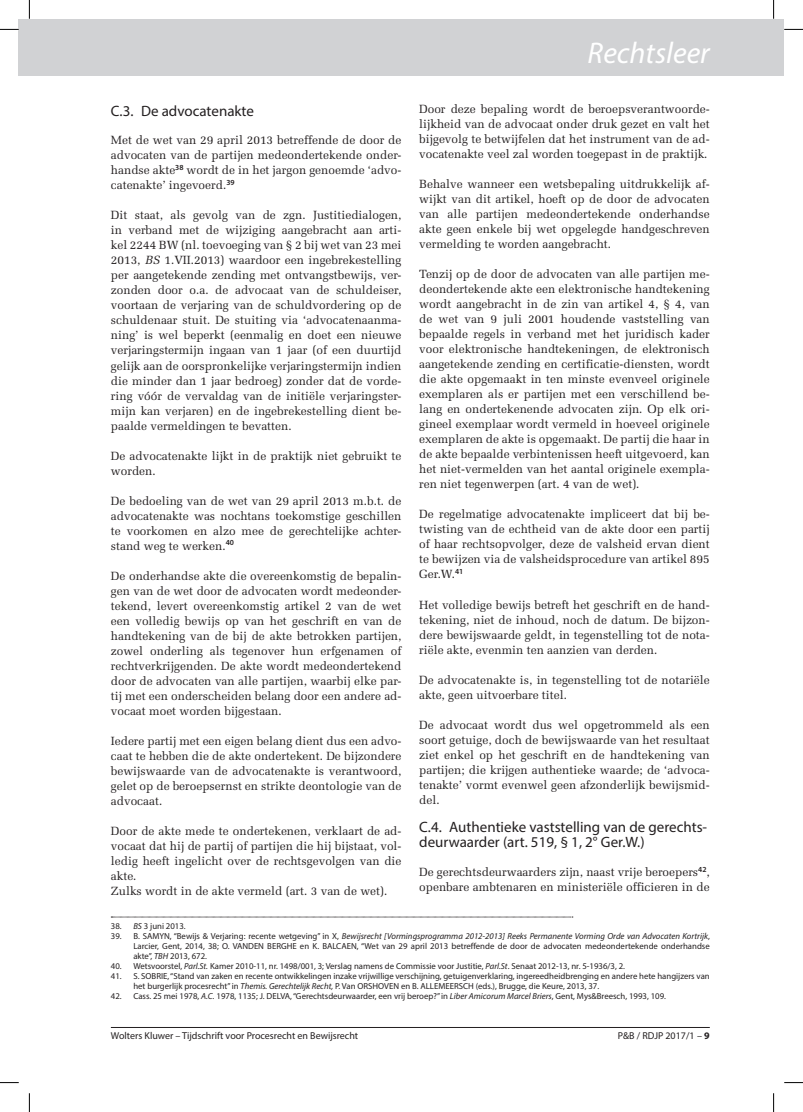
<style>
.page{position:relative;width:803px;height:1112px;background:#fff}
.page>*{position:absolute;margin:0;border:0;box-sizing:border-box;transform-origin:0 0}
.t1{font:italic 30px "Myriad Pro";color:#fff}
.t2{font:15px/15px "Myriad Pro";color:#231f20}
.t3{font:11.88px/15px "Melior LT Std";color:#231f20;text-align:justify}
.t4{font:10px "Myriad Pro";color:#231f20}
.t5{font:8.75px/10px "Myriad Pro";color:#231f20;text-align:justify}
.s1{font-style:italic}
.s2{font-weight:700}
</style>
<div class="page">
<div style="left:19px;top:19px;width:765px;height:56px;background:#d1d2d4"></div>
<hr style="left:111px;top:1026px;width:599px;height:1px;background:#231f20">
<svg style="left:111px;top:916px;width:462px;height:1px"></svg>
<svg style="left:0;top:29px;width:19px;height:1px"></svg>
<svg style="left:784px;top:29px;width:19px;height:1px"></svg>
<svg style="left:0;top:1082px;width:19px;height:1px"></svg>
<svg style="left:784px;top:1082px;width:19px;height:1px"></svg>
<svg style="left:29px;top:0;width:1px;height:19px"></svg>
<svg style="left:29px;top:1093px;width:1px;height:18px"></svg>
<svg style="left:773px;top:0;width:1px;height:19px"></svg>
<svg style="left:773px;top:1093px;width:1px;height:18px"></svg>
<p class="t2" style="left:111px;top:103px;width:145px">C.3. De advocatenakte</p>
<p class="t3" style="left:111px;top:133px;width:292px">Met de wet van 29 april 2013 betreffende de door de advocaten van de partijen medeondertekende onder&shy;handse akte<sup>38</sup> wordt de in het jargon genoemde ‘advo&shy;catenakte’ ingevoerd.<sup>39</sup></p>
<p class="t3" style="left:111px;top:208px;width:292px">Dit staat, als gevolg van de zgn. Justitiedialogen, in verband met de wijziging aangebracht aan arti&shy;kel 2244 BW (nl. toevoeging van § 2 bij wet van 23 mei 2013, <span class="s1">BS</span> 1.VII.2013) waardoor een ingebrekestelling per aangetekende zending met ontvangstbewijs, ver&shy;zonden door o.a. de advocaat van de schuldeiser, voortaan de verjaring van de schuldvordering op de schuldenaar stuit. De stuiting via ‘advocatenaanma&shy;ning’ is wel beperkt (eenmalig en doet een nieuwe verjaringstermijn ingaan van 1 jaar (of een duurtijd gelijk aan de oorspronkelijke verjaringstermijn indien die minder dan 1 jaar bedroeg) zonder dat de vorde&shy;ring vóór de vervaldag van de initiële verjaringster&shy;mijn kan verjaren) en de ingebrekestelling dient be&shy;paalde vermeldingen te bevatten.</p>
<p class="t3" style="left:111px;top:448px;width:292px">De advocatenakte lijkt in de praktijk niet gebruikt te worden.</p>
<p class="t3" style="left:111px;top:493px;width:292px">De bedoeling van de wet van 29 april 2013 m.b.t. de advocatenakte was nochtans toekomstige geschillen te voorkomen en alzo mee de gerechtelijke achter&shy;stand weg te werken.<sup>40</sup></p>
<p class="t3" style="left:111px;top:568px;width:292px">De onderhandse akte die overeenkomstig de bepalin&shy;gen van de wet door de advocaten wordt medeonder&shy;tekend, levert overeenkomstig artikel 2 van de wet een volledig bewijs op van het geschrift en van de handtekening van de bij de akte betrokken partijen, zowel onderling als tegenover hun erfgenamen of rechtverkrijgenden. De akte wordt medeondertekend door de advocaten van alle partijen, waarbij elke par&shy;tij met een onderscheiden belang door een andere ad&shy;vocaat moet worden bijgestaan.</p>
<p class="t3" style="left:111px;top:733px;width:292px">Iedere partij met een eigen belang dient dus een advo&shy;caat te hebben die de akte ondertekent. De bijzondere bewijswaarde van de advocatenakte is verantwoord, gelet op de beroepsernst en strikte deontologie van de advocaat.</p>
<p class="t3" style="left:111px;top:823px;width:292px;text-align:left">Door de akte mede te ondertekenen, verklaart de ad&shy;vocaat dat hij de partij of partijen die hij bijstaat, vol&shy;ledig heeft ingelicht over de rechtsgevolgen van die akte.<br>Zulks wordt in de akte vermeld (art. 3 van de wet).</p>
<h1 class="t1" style="left:588px;top:34px;width:124px">Rechtsleer</h1>
<p class="t3" style="left:419px;top:102px;width:292px">Door deze bepaling wordt de beroepsverantwoorde&shy;lijkheid van de advocaat onder druk gezet en valt het bijgevolg te betwijfelen dat het instrument van de ad&shy;vocatenakte veel zal worden toegepast in de praktijk.</p>
<p class="t3" style="left:419px;top:177px;width:292px">Behalve wanneer een wetsbepaling uitdrukkelijk af&shy;wijkt van dit artikel, hoeft op de door de advocaten van alle partijen medeondertekende onderhandse akte geen enkele bij wet opgelegde handgeschreven vermelding te worden aangebracht.</p>
<p class="t3" style="left:419px;top:267px;width:292px">Tenzij op de door de advocaten van alle partijen me&shy;deondertekende akte een elektronische handtekening wordt aangebracht in de zin van artikel 4, § 4, van de wet van 9 juli 2001 houdende vaststelling van bepaalde regels in verband met het juridisch kader voor elektronische handtekeningen, de elektronisch aangetekende zending en certificatie-diensten, wordt die akte opgemaakt in ten minste evenveel originele exemplaren als er partijen met een verschillend be&shy;lang en ondertekenende advocaten zijn. Op elk ori&shy;gineel exemplaar wordt vermeld in hoeveel originele exemplaren de akte is opgemaakt. De partij die haar in de akte bepaalde verbintenissen heeft uitgevoerd, kan het niet-vermelden van het aantal originele exempla&shy;ren niet tegenwerpen (art. 4 van de wet).</p>
<p class="t3" style="left:419px;top:506px;width:292px">De regelmatige advocatenakte impliceert dat bij be&shy;twisting van de echtheid van de akte door een partij of haar rechtsopvolger, deze de valsheid ervan dient te bewijzen via de valsheidsprocedure van artikel 895<br>Ger.W.<sup>41</sup></p>
<p class="t3" style="left:419px;top:597px;width:292px">Het volledige bewijs betreft het geschrift en de hand&shy;tekening, niet de inhoud, noch de datum. De bijzon&shy;dere bewijswaarde geldt, in tegenstelling tot de nota&shy;riële akte, evenmin ten aanzien van derden.</p>
<p class="t3" style="left:419px;top:672px;width:292px">De advocatenakte is, in tegenstelling tot de notariële akte, geen uitvoerbare titel.</p>
<p class="t3" style="left:419px;top:717px;width:292px">De advocaat wordt dus wel opgetrommeld als een soort getuige, doch de bewijswaarde van het resultaat ziet enkel op het geschrift en de handtekening van partijen; die krijgen authentieke waarde; de ‘advoca&shy;tenakte’ vormt evenwel geen afzonderlijk bewijsmid&shy;del.</p>
<p class="t2" style="left:419px;top:819px;width:289px">C.4. Authentieke vaststelling van de gerechts&shy;deurwaarder (art. 519, § 1, 2° Ger.W.)</p>
<p class="t3" style="left:419px;top:864px;width:292px">De gerechtsdeurwaarders zijn, naast vrije beroepers<sup>42</sup>, openbare ambtenaren en ministeriële officieren in de</p>
<p class="t5" style="left:111px;top:920px;width:76px">38. <span class="s1">BS</span> 3 juni 2013.</p>
<p class="t5" style="left:133px;top:930px;width:578px;text-indent:-22px">39. B. SAMYN, “Bewijs &amp; Verjaring: recente wetgeving” in X, <span class="s1">Bewijsrecht [Vormingsprogramma 2012-2013] Reeks Permanente Vorming Orde van Advocaten Kortrijk</span>, Larcier, Gent, 2014, 38; O. VANDEN BERGHE en K. BALCAEN, “Wet van 29 april 2013 betreffende de door de advocaten medeondertekende onderhandse akte”, <span class="s1">TBH</span> 2013, 672.</p>
<p class="t5" style="left:111px;top:960px;width:515px">40. Wetsvoorstel, <span class="s1">Parl.St.</span> Kamer 2010-11, nr. 1498/001, 3; Verslag namens de Commissie voor Justitie, <span class="s1">Parl.St</span>. Senaat 2012-13, nr. 5-1936/3, 2.</p>
<p class="t5" style="left:133px;top:970px;width:578px;text-indent:-22px">41. S. SOBRIE, “Stand van zaken en recente ontwikkelingen inzake vrijwillige verschijning, getuigenverklaring, ingereedheidbrenging en andere hete hangijzers van het burgerlijk procesrecht” in <span class="s1">Themis. Gerechtelijk Recht,</span> P. Van ORSHOVEN en B. ALLEMEERSCH (eds.), Brugge, die Keure, 2013, 37.</p>
<p class="t5" style="left:111px;top:990px;width:556px">42. Cass. 25 mei 1978, <span class="s1">A.C.</span> 1978, 1135; J. DELVA, “Gerechtsdeurwaarder, een vrij beroep?” in <span class="s1">Liber Amicorum Marcel Briers</span>, Gent, Mys&amp;Breesch, 1993, 109.</p>
<p class="t4" style="left:111px;top:1029px;width:249px">Wolters Kluwer – Tijdschrift voor Procesrecht en Bewijsrecht</p>
<p class="t4" style="left:618px;top:1029px;width:93px">P&amp;B / RDJP 2017/1 – <span class="s2">9</span></p>
</div>
